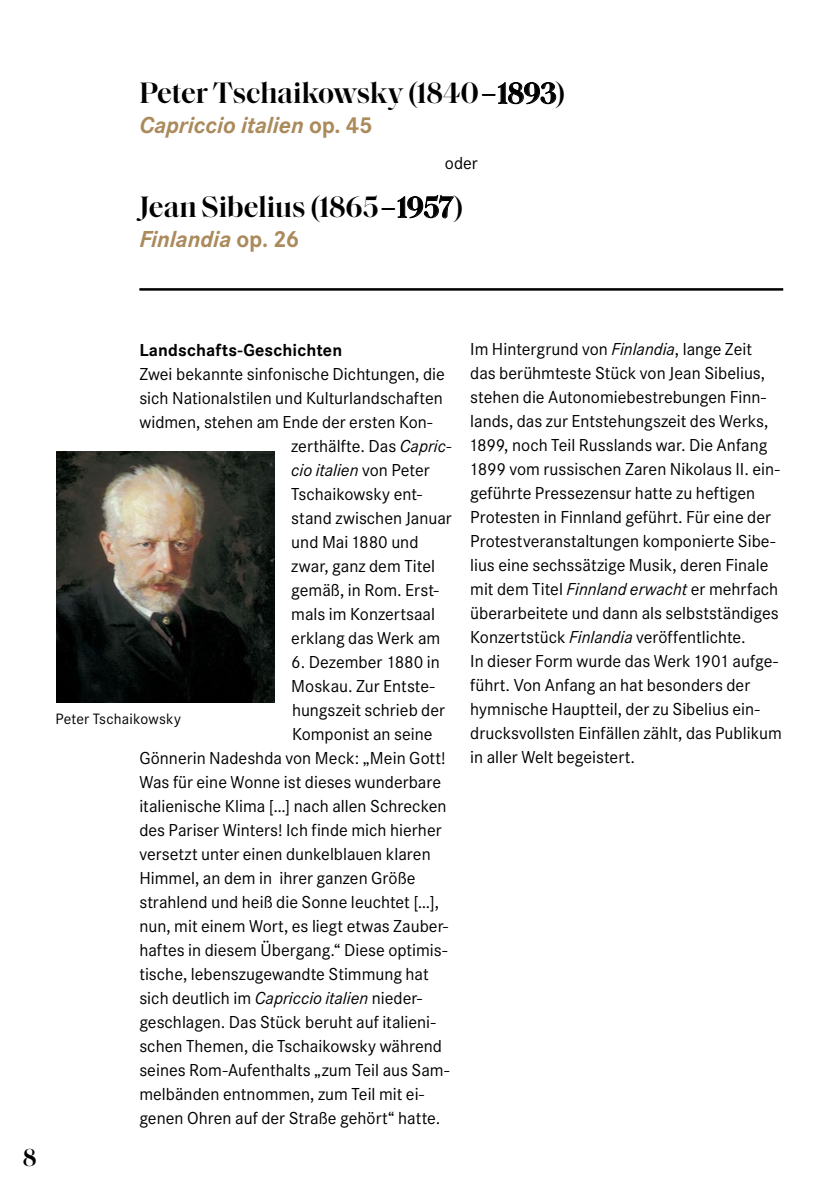
<style>
.page{position:relative;width:840px;height:1191px;background:#fff}
.page>*{position:absolute;margin:0;border:0;box-sizing:border-box;transform-origin:0 0}
.t1{font:600 30px "Saol Display";letter-spacing:-.01em;color:#000}
.t2{font:600 25px "Saol Display";color:#000}
.t3{font:italic 700 24px "Corporate S";letter-spacing:-.005em;color:#ab8a5c}
.t4{font:18px/24px "Corporate S Pro";color:#000}
.t5{font:700 18px "Corporate S";letter-spacing:.005em;color:#000}
.t6{font:italic 18px "Corporate S Pro";color:#000}
.t7{font:15.6px "Corporate S";letter-spacing:.01em;color:#000}
.s1{font-family:"Corporate S Pro";font-style:normal}
.s2{font-style:italic}
.s3{font-style:normal}
</style>
<div class="page">
<hr style="left:139px;top:288px;width:643px;height:3px;background:#000">
<img style="left:57px;top:451px;width:217px;height:251px">
<h1 class="t1" style="left:139px;top:71px;width:427px">Peter Tschaikowsky (1840– 1893)</h1>
<h3 class="t3" style="left:139px;top:112px;width:235px">Capriccio italien <span class="s1">op. 45</span></h3>
<p class="t4" style="left:444px;top:150px;width:34px">oder</p>
<h1 class="t1" style="left:139px;top:185px;width:325px">Jean Sibelius (1865– 1957)</h1>
<h3 class="t3" style="left:139px;top:226px;width:162px">Finlandia <span class="s1">op. 26</span></h3>
<h2 class="t2" style="left:23px;top:1138px;width:15px">8</h2>
<p class="t5" style="left:139px;top:339px;width:204px">Landschafts-Geschichten</p>
<p class="t4" style="left:139px;top:360px;width:307px">Zwei bekannte sinfonische Dichtungen, die</p>
<p class="t4" style="left:139px;top:384px;width:305px">sich Nationalstilen und Kulturlandschaften</p>
<p class="t4" style="left:139px;top:408px;width:294px">widmen, stehen am Ende der ersten Kon-</p>
<p class="t4" style="left:291px;top:432px;width:162px">zerthälfte. Das <span class="s2">Capric-</span></p>
<p class="t6" style="left:291px;top:456px;width:140px">cio italien <span class="s3">von Peter</span></p>
<p class="t4" style="left:291px;top:480px;width:132px">Tschaikowsky ent-</p>
<p class="t4" style="left:291px;top:504px;width:162px">stand zwischen Januar</p>
<p class="t4" style="left:291px;top:528px;width:129px">und Mai 1880 und</p>
<p class="t4" style="left:291px;top:552px;width:145px">zwar, ganz dem Titel</p>
<p class="t4" style="left:291px;top:576px;width:149px">gemäß, in Rom. Erst-</p>
<p class="t4" style="left:291px;top:600px;width:145px">mals im Konzertsaal</p>
<p class="t4" style="left:291px;top:624px;width:150px">erklang das Werk am</p>
<p class="t4" style="left:291px;top:648px;width:150px">6. Dezember 1880 in</p>
<p class="t4" style="left:291px;top:672px;width:145px">Moskau. Zur Entste-</p>
<p class="t4" style="left:292px;top:696px;width:154px">hungszeit schrieb der</p>
<p class="t4" style="left:292px;top:720px;width:142px">Komponist an seine</p>
<p class="t4" style="left:139px;top:744px;width:308px">Gönnerin Nadeshda von Meck: „Mein Gott!</p>
<p class="t4" style="left:139px;top:768px;width:303px">Was für eine Wonne ist dieses wunderbare</p>
<p class="t4" style="left:139px;top:792px;width:308px">italienische Klima […] nach allen Schrecken</p>
<p class="t4" style="left:139px;top:816px;width:303px">des Pariser Winters! Ich finde mich hierher</p>
<p class="t4" style="left:139px;top:840px;width:293px">versetzt unter einen dunkelblauen klaren</p>
<p class="t4" style="left:139px;top:864px;width:277px">Himmel, an dem in ihrer ganzen Größe</p>
<p class="t4" style="left:139px;top:888px;width:301px">strahlend und heiß die Sonne leuchtet […],</p>
<p class="t4" style="left:139px;top:912px;width:310px">nun, mit einem Wort, es liegt etwas Zauber-</p>
<p class="t4" style="left:139px;top:936px;width:309px">haftes in diesem Übergang.“ Diese optimis-</p>
<p class="t4" style="left:139px;top:960px;width:291px">tische, lebenszugewandte Stimmung hat</p>
<p class="t4" style="left:139px;top:984px;width:284px">sich deutlich im <span class="s2">Capriccio italien</span> nieder-</p>
<p class="t4" style="left:139px;top:1008px;width:298px">geschlagen. Das Stück beruht auf italieni-</p>
<p class="t4" style="left:139px;top:1032px;width:304px">schen Themen, die Tschaikowsky während</p>
<p class="t4" style="left:139px;top:1056px;width:311px">seines Rom-Aufenthalts „zum Teil aus Sam-</p>
<p class="t4" style="left:139px;top:1080px;width:286px">melbänden entnommen, zum Teil mit ei-</p>
<p class="t4" style="left:139px;top:1104px;width:302px">genen Ohren auf der Straße gehört“ hatte.</p>
<p class="t7" style="left:55px;top:708px;width:127px">Peter Tschaikowsky</p>
<p class="t4" style="left:468px;top:336px;width:315px">Im Hintergrund von <span class="s2">Finlandia</span>, lange Zeit<br>das berühmteste Stück von Jean Sibelius, stehen die Autonomiebestrebungen Finn&shy;lands, das zur Entstehungszeit des Werks, 1899, noch Teil Russlands war. Die Anfang 1899 vom russischen Zaren Nikolaus II. ein&shy;geführte Pressezensur hatte zu heftigen Protesten in Finnland geführt. Für eine der Protestveranstaltungen komponierte Sibe&shy;lius eine sechssätzige Musik, deren Finale mit dem Titel <span class="s2">Finnland erwacht</span> er mehrfach überarbeitete und dann als selbstständiges Konzertstück <span class="s2">Finlandia</span> veröffentlichte.<br>In dieser Form wurde das Werk 1901 aufge&shy;führt. Von Anfang an hat besonders der hymnische Hauptteil, der zu Sibelius ein&shy;drucksvollsten Einfällen zählt, das Publikum in aller Welt begeistert.</p>
</div>
